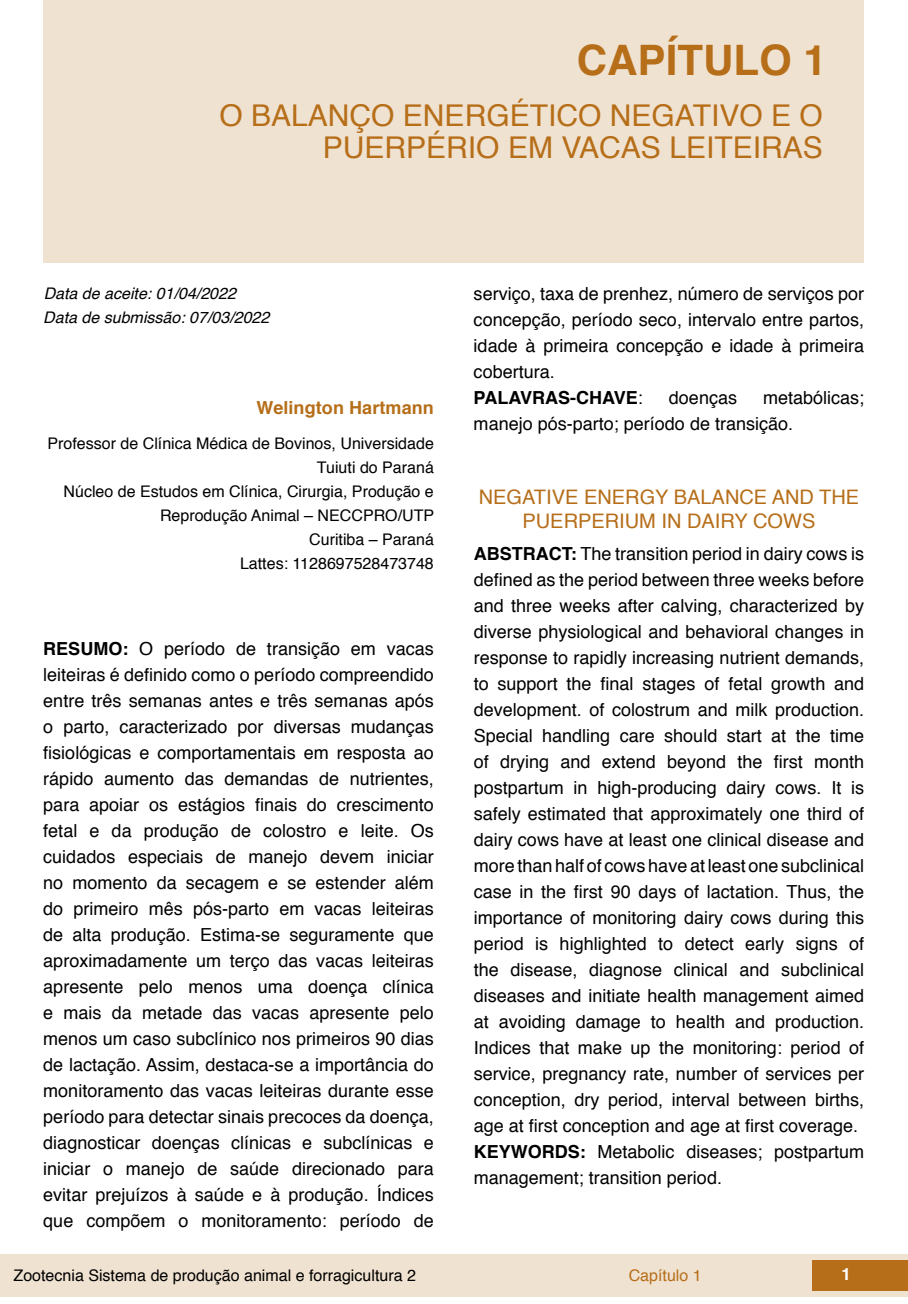
<style>
.page{position:relative;width:908px;height:1304px;background:#fff}
.page>*{position:absolute;margin:0;border:0;box-sizing:border-box;transform-origin:0 0}
.capítulos{font:700 42px "Helvetica";color:#b66e19}
.nome_artigos{font:30px/32px "Helvetica";color:#b66e19;text-align:right}
.título_Inglês{font:20px/24px "Helvetica";color:#b66e19;text-align:center}
.Resumos_e_PC_TXT{font:18px/26px "Helvetica";color:#000;text-align:justify}
.nome_autores{font:700 18px "Helvetica";letter-spacing:.005em;color:#b66e19}
.Resumos_e_PC_TXT-2{font:700 18px "Helvetica";color:#000}
.t1{font:700 16.8px "Helvetica";color:#fff}
.t2{font:16px/24px "Helvetica";color:#000;text-align:right}
.data{font:italic 16px "Helvetica";color:#000}
.t3{font:16px "Helvetica";color:#b66e19}
.s1{font-weight:700}
.s2{font-weight:400}
</style>
<div class="page">
<div style="left:0;top:1254px;width:906px;height:43px;background:#f0e2d1"></div>
<div style="left:812px;top:1261px;width:95px;height:30px;background:#b66e19"></div>
<div style="left:44px;top:0;width:819px;height:263px;background:#f0e2d1"></div>
<p class="capítulos" style="left:576px;top:26px;width:251px">CAPÍTULO 1</p>
<p class="nome_artigos" style="left:219px;top:101px;width:604px">O BALANÇO ENERGÉTICO NEGATIVO E O<br>PUERPÉRIO EM VACAS LEITEIRAS</p>
<p class="data" style="left:44px;top:280px;width:194px">Data de aceite: 01/04/2022</p>
<p class="data" style="left:43px;top:304px;width:227px">Data de submissão: 07/03/2022</p>
<p class="nome_autores" style="left:256px;top:393px;width:179px">Welington Hartmann</p>
<p class="t2" style="left:48px;top:432px;width:387px">Professor de Clínica Médica de Bovinos, Universidade<br>Tuiuti do Paraná</p>
<p class="t2" style="left:64px;top:480px;width:372px">Núcleo de Estudos em Clínica, Cirurgia, Produção e<br>Reprodução Animal – NECCPRO/UTP</p>
<p class="t2" style="left:309px;top:528px;width:126px">Curitiba – Paraná</p>
<p class="t2" style="left:240px;top:552px;width:195px">Lattes: 1128697528473748</p>
<p class="Resumos_e_PC_TXT" style="left:43px;top:636px;width:392px"><span class="s1">RESUMO:</span> O período de transição em vacas leiteiras é definido como o período compreendido entre três semanas antes e três semanas após o parto, caracterizado por diversas mudanças fisiológicas e comportamentais em resposta ao rápido aumento das demandas de nutrientes, para apoiar os estágios finais do crescimento fetal e da produção de colostro e leite. Os cuidados especiais de manejo devem iniciar no momento da secagem e se estender além do primeiro mês pós-parto em vacas leiteiras de alta produção. Estima-se seguramente que aproximadamente um terço das vacas leiteiras apresente pelo menos uma doença clínica e mais da metade das vacas apresente pelo menos um caso subclínico nos primeiros 90 dias de lactação. Assim, destaca-se a importância do monitoramento das vacas leiteiras durante esse período para detectar sinais precoces da doença, diagnosticar doenças clínicas e subclínicas e iniciar o manejo de saúde direcionado para evitar prejuízos à saúde e à produção. Índices que compõem o monitoramento: período de</p>
<p class="Resumos_e_PC_TXT" style="left:473px;top:281px;width:392px">serviço, taxa de prenhez, número de serviços por concepção, período seco, intervalo entre partos, idade à primeira concepção e idade à primeira cobertura.</p>
<p class="Resumos_e_PC_TXT-2" style="left:473px;top:383px;width:171px">PALAVRAS-CHAVE<span class="s2">:</span></p>
<p class="Resumos_e_PC_TXT" style="left:668px;top:385px;width:70px">doenças</p>
<p class="Resumos_e_PC_TXT" style="left:473px;top:385px;width:392px;text-indent:289px">metabólicas; manejo pós-parto; período de transição.</p>
<p class="título_Inglês" style="left:478px;top:486px;width:382px">NEGATIVE ENERGY BALANCE AND THE<br>PUERPERIUM IN DAIRY COWS</p>
<p class="Resumos_e_PC_TXT" style="left:473px;top:541px;width:392px"><span class="s1">ABSTRACT:</span> The transition period in dairy cows is defined as the period between three weeks before and three weeks after calving, characterized by diverse physiological and behavioral changes in response to rapidly increasing nutrient demands, to support the final stages of fetal growth and development. of colostrum and milk production.<br>Special handling care should start at the time of drying and extend beyond the first month postpartum in high-producing dairy cows. It is safely estimated that approximately one third of dairy cows have at least one clinical disease and more than half of cows have at least one subclinical case in the first 90 days of lactation. Thus, the importance of monitoring dairy cows during this period is highlighted to detect early signs of the disease, diagnose clinical and subclinical diseases and initiate health management aimed at avoiding damage to health and production.<br>Indices that make up the monitoring: period of service, pregnancy rate, number of services per conception, dry period, interval between births, age at first conception and age at first coverage.</p>
<p class="Resumos_e_PC_TXT" style="left:473px;top:1139px;width:392px"><span class="s1">KEYWORDS:</span> Metabolic diseases; postpartum management; transition period.</p>
<p class="t2" style="left:14px;top:1264px;width:403px">Zootecnia Sistema de produção animal e forragicultura 2</p>
<p class="t3" style="left:628px;top:1263px;width:74px">Capítulo 1</p>
<p class="t1" style="left:841px;top:1261px;width:11px">1</p>
</div>
